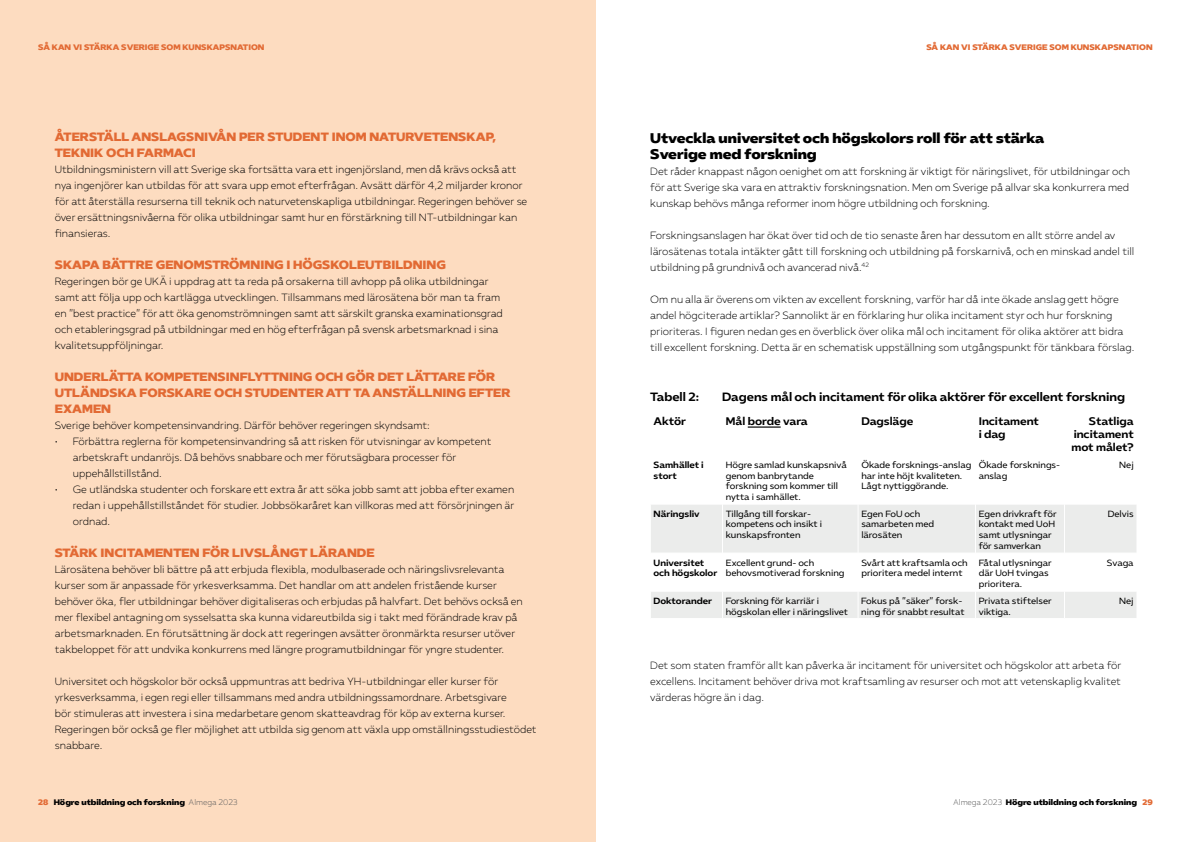
<style>
.page{position:relative;width:1191px;height:842px;background:#fff}
.page>*{position:absolute;margin:0;border:0;box-sizing:border-box;transform-origin:0 0}
.t1{font:14px/16px "Almega Sans Display";color:#000}
.t2{font:12px/16px "Almega Sans Display";color:#e26a34}
.t3{font:700 12px "Almega Sans";color:#000}
.t4{font:700 11px/13.2px "Almega Sans";color:#000}
.t5{font:300 10.5px/16px "Almega Sans";color:#000}
.t6{font:9px/10.8px "Almega Sans";color:#000}
.t7{font:700 9px/10.8px "Almega Sans";color:#000}
.t8{font:8px "Almega Sans Display";color:#000}
.t9{font:8px "Almega Sans Display";color:#e26a34}
.s1{color:#e26a34}
.s2{font-family:"Almega Sans";font-weight:300;color:#5c5c5c}
</style>
<div class="page">
<div style="left:0;top:0;width:595px;height:842px;background:#fddcc0"></div>
<svg style="left:651px;top:505px;width:485px;height:113px;fill:#ebeceb"></svg>
<hr style="left:722px;top:504px;width:1px;height:49px;background:#fff">
<hr style="left:858px;top:504px;width:1px;height:49px;background:#fff">
<hr style="left:975px;top:504px;width:1px;height:49px;background:#fff">
<hr style="left:1064px;top:504px;width:1px;height:49px;background:#fff">
<hr style="left:650px;top:553px;width:72px;height:1px;background:#fff">
<hr style="left:722px;top:553px;width:136px;height:1px;background:#fff">
<hr style="left:722px;top:553px;width:1px;height:38px;background:#fff">
<hr style="left:858px;top:553px;width:117px;height:1px;background:#fff">
<hr style="left:858px;top:553px;width:1px;height:38px;background:#fff">
<hr style="left:975px;top:553px;width:89px;height:1px;background:#fff">
<hr style="left:975px;top:553px;width:1px;height:38px;background:#fff">
<hr style="left:1064px;top:553px;width:73px;height:1px;background:#fff">
<hr style="left:1064px;top:553px;width:1px;height:38px;background:#fff">
<hr style="left:650px;top:591px;width:72px;height:1px;background:#fff">
<hr style="left:722px;top:591px;width:136px;height:1px;background:#fff">
<svg style="left:722px;top:592px;width:1px;height:26px"></svg>
<hr style="left:858px;top:591px;width:117px;height:1px;background:#fff">
<svg style="left:858px;top:592px;width:1px;height:26px"></svg>
<hr style="left:975px;top:591px;width:89px;height:1px;background:#fff">
<svg style="left:975px;top:592px;width:1px;height:26px"></svg>
<hr style="left:1064px;top:591px;width:73px;height:1px;background:#fff">
<svg style="left:1064px;top:592px;width:1px;height:26px"></svg>
<hr style="left:747px;top:426px;width:33px;height:2px;background:#000">
<p class="t9" style="left:38px;top:42px;width:228px">SÅ KAN VI STÄRKA SVERIGE SOM KUNSKAPSNATION</p>
<p class="t9" style="left:926px;top:42px;width:228px">SÅ KAN VI STÄRKA SVERIGE SOM KUNSKAPSNATION</p>
<p class="t2" style="left:55px;top:129px;width:443px">ÅTERSTÄLL ANSLAGSNIVÅN PER STUDENT INOM NATURVETENSKAP,<br>TEKNIK OCH FARMACI</p>
<p class="t5" style="left:55px;top:161px;width:474px">Utbildningsministern vill att Sverige ska fortsätta vara ett ingenjörsland, men då krävs också att nya ingenjörer kan utbildas för att svara upp emot efterfrågan. Avsätt därför 4,2 miljarder kronor för att återställa resurserna till teknik och naturvetenskapliga utbildningar. Regeringen behöver se över ersättningsnivåerna för olika utbildningar samt hur en förstärkning till NT-utbildningar kan finansieras.</p>
<p class="t2" style="left:55px;top:257px;width:393px">SKAPA BÄTTRE GENOMSTRÖMNING I HÖGSKOLEUTBILDNING</p>
<p class="t5" style="left:55px;top:273px;width:449px">Regeringen bör ge UKÄ i uppdrag att ta reda på orsakerna till avhopp på olika utbildningar samt att följa upp och kartlägga utvecklingen. Tillsammans med lärosätena bör man ta fram en ”best practice” för att öka genomströmningen samt att särskilt granska examinationsgrad och etableringsgrad på utbildningar med en hög efterfrågan på svensk arbetsmarknad i sina kvalitetsuppföljningar.</p>
<p class="t2" style="left:55px;top:369px;width:457px">UNDERLÄTTA KOMPETENSINFLYTTNING OCH GÖR DET LÄTTARE FÖR<br>UTLÄNDSKA FORSKARE OCH STUDENTER ATT TA ANSTÄLLNING EFTER<br>EXAMEN</p>
<p class="t5" style="left:55px;top:417px;width:376px">Sverige behöver kompetensinvandring. Därför behöver regeringen skyndsamt:</p>
<p class="t5" style="left:73px;top:433px;width:420px;text-indent:-18px">• Förbättra reglerna för kompetensinvandring så att risken för utvisningar av kompetent arbetskraft undanröjs. Då behövs snabbare och mer förutsägbara processer för uppehållstillstånd.</p>
<p class="t5" style="left:73px;top:481px;width:443px;text-align:justify;text-indent:-18px">• Ge utländska studenter och forskare ett extra år att söka jobb samt att jobba efter examen redan i uppehållstillståndet för studier. Jobbsökaråret kan villkoras med att försörjningen är ordnad.</p>
<p class="t2" style="left:55px;top:545px;width:321px">STÄRK INCITAMENTEN FÖR LIVSLÅNGT LÄRANDE</p>
<p class="t5" style="left:55px;top:561px;width:469px">Lärosätena behöver bli bättre på att erbjuda flexibla, modulbaserade och näringslivsrelevanta kurser som är anpassade för yrkesverksamma. Det handlar om att andelen fristående kurser behöver öka, fler utbildningar behöver digitaliseras och erbjudas på halvfart. Det behövs också en mer flexibel antagning om sysselsatta ska kunna vidareutbilda sig i takt med förändrade krav på arbetsmarknaden. En förutsättning är dock att regeringen avsätter öronmärkta resurser utöver takbeloppet för att undvika konkurrens med längre programutbildningar för yngre studenter.</p>
<p class="t5" style="left:55px;top:673px;width:483px">Universitet och högskolor bör också uppmuntras att bedriva YH-utbildningar eller kurser för yrkesverksamma, i egen regi eller tillsammans med andra utbildningssamordnare. Arbetsgivare<br>bör stimuleras att investera i sina medarbetare genom skatteavdrag för köp av externa kurser.<br>Regeringen bör också ge fler möjlighet att utbilda sig genom att växla upp omställningsstudiestödet snabbare.</p>
<h1 class="t1" style="left:650px;top:130px;width:395px">Utveckla universitet och högskolors roll för att stärka<br>Sverige med forskning</h1>
<p class="t5" style="left:650px;top:163px;width:481px;text-align:justify">Det råder knappast någon oenighet om att forskning är viktigt för näringslivet, för utbildningar och för att Sverige ska vara en attraktiv forskningsnation. Men om Sverige på allvar ska konkurrera med kunskap behövs många reformer inom högre utbildning och forskning.</p>
<p class="t5" style="left:650px;top:227px;width:486px">Forskningsanslagen har ökat över tid och de tio senaste åren har dessutom en allt större andel av lärosätenas totala intäkter gått till forskning och utbildning på forskarnivå, och en minskad andel till utbildning på grundnivå och avancerad nivå.<sup>42</sup></p>
<p class="t5" style="left:650px;top:291px;width:485px">Om nu alla är överens om vikten av excellent forskning, varför har då inte ökade anslag gett högre andel högciterade artiklar? Sannolikt är en förklaring hur olika incitament styr och hur forskning prioriteras. I figuren nedan ges en överblick över olika mål och incitament för olika aktörer att bidra till excellent forskning. Detta är en schematisk uppställning som utgångspunkt för tänkbara förslag.</p>
<p class="t3" style="left:650px;top:388px;width:50px">Tabell 2:</p>
<p class="t3" style="left:722px;top:388px;width:404px">Dagens mål och incitament för olika aktörer för excellent forskning</p>
<p class="t4" style="left:653px;top:414px;width:34px">Aktör</p>
<p class="t4" style="left:726px;top:414px;width:83px">Mål borde vara</p>
<p class="t4" style="left:861px;top:414px;width:54px">Dagsläge</p>
<p class="t4" style="left:978px;top:414px;width:62px">Incitament i dag</p>
<p class="t4" style="left:1071px;top:414px;width:64px;text-align:justify;text-indent:17px">Statliga incitament mot målet?</p>
<p class="t7" style="left:653px;top:459px;width:52px">Samhället i stort</p>
<p class="t6" style="left:726px;top:459px;width:122px">Högre samlad kunskapsnivå genom banbrytande forskning som kommer till nytta i samhället.</p>
<p class="t6" style="left:861px;top:459px;width:111px">Ökade forsknings-anslag har inte höjt kvaliteten.<br>Lågt nyttiggörande.</p>
<p class="t6" style="left:978px;top:459px;width:83px">Ökade forsknings&shy;anslag</p>
<p class="t6" style="left:1119px;top:459px;width:16px">Nej</p>
<p class="t7" style="left:653px;top:508px;width:48px">Näringsliv</p>
<p class="t6" style="left:726px;top:508px;width:98px">Tillgång till forskar&shy;kompetens och insikt i kunskapsfronten</p>
<p class="t6" style="left:861px;top:508px;width:74px">Egen FoU och samarbeten med lärosäten</p>
<p class="t6" style="left:978px;top:508px;width:79px">Egen drivkraft för kontakt med UoH samt utlysningar för samverkan</p>
<p class="t6" style="left:1107px;top:508px;width:28px">Delvis</p>
<p class="t7" style="left:653px;top:557px;width:65px">Universitet och högskolor</p>
<p class="t6" style="left:726px;top:557px;width:120px">Excellent grund- och behovsmotiverad forskning</p>
<p class="t6" style="left:861px;top:557px;width:108px">Svårt att kraftsamla och prioritera medel internt</p>
<p class="t6" style="left:978px;top:557px;width:75px">Fåtal utlysningar där UoH tvingas prioritera.</p>
<p class="t6" style="left:1107px;top:557px;width:28px">Svaga</p>
<p class="t7" style="left:653px;top:595px;width:60px">Doktorander</p>
<p class="t6" style="left:726px;top:595px;width:124px">Forskning för karriär i högskolan eller i näringslivet</p>
<p class="t6" style="left:861px;top:595px;width:105px">Fokus på ”säker” forsk&shy;ning för snabbt resultat</p>
<p class="t6" style="left:978px;top:595px;width:75px">Privata stiftelser viktiga.</p>
<p class="t6" style="left:1119px;top:595px;width:16px">Nej</p>
<p class="t5" style="left:650px;top:657px;width:472px;text-align:justify">Det som staten framför allt kan påverka är incitament för universitet och högskolor att arbeta för excellens. Incitament behöver driva mot kraftsamling av resurser och mot att vetenskaplig kvalitet värderas högre än i dag.</p>
<p class="t8" style="left:38px;top:797px;width:201px"><span class="s1">28</span> Högre utbildning och forskning <span class="s2">Almega 2023</span></p>
<p class="t8" style="left:953px;top:797px;width:201px"><span class="s2">Almega 2023</span> Högre utbildning och forskning <span class="s1">29</span></p>
</div>
